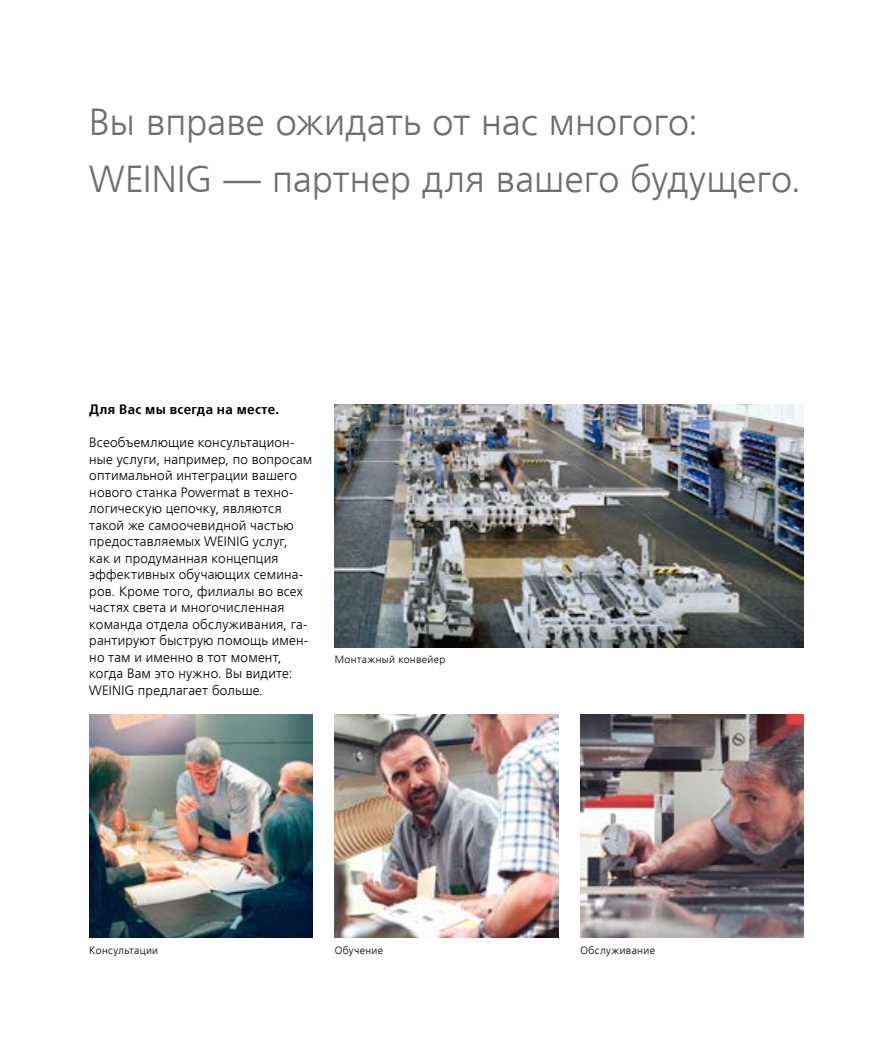
<style>
.page{position:relative;width:893px;height:1042px;background:#fff}
.page>*{position:absolute;margin:0;border:0;box-sizing:border-box;transform-origin:0 0}
.t1{font:300 37.5px/57px "Frutiger LTCYR";letter-spacing:.005em;color:#6f6f6e}
.t2{font:300 13.5px/16.5px "Frutiger LTCYR";letter-spacing:.015em;color:#000}
.t3{font:700 13.5px "Frutiger LTCYR";letter-spacing:.02em;color:#000}
.t4{font:300 10.5px "Frutiger LTCYR";letter-spacing:.035em;color:#000}
</style>
<div class="page">
<img style="left:335px;top:404px;width:469px;height:244px">
<img style="left:335px;top:714px;width:223px;height:223px">
<img style="left:89px;top:714px;width:224px;height:223px">
<img style="left:580px;top:714px;width:224px;height:223px">
<h1 class="t1" style="left:89px;top:94px;width:713px">Вы вправе ожидать от нас многого:<br>WEINIG — партнер для вашего будущего.</h1>
<p class="t3" style="left:89px;top:402px;width:192px">Для Вас мы всегда на месте.</p>
<p class="t2" style="left:89px;top:434px;width:225px">Всеобъемлющие консультацион&shy;ные услуги, например, по вопросам оптимальной интеграции вашего нового станка Powermat в техно&shy;логическую цепочку, являются такой же самоочевидной частью предоставляемых WEINIG услуг,<br>как и продуманная концепция эффективных обучающих семина&shy;ров. Кроме того, филиалы во всех частях света и многочисленная команда отдела обслуживания, га&shy;рантируют быструю помощь имен&shy;но там и именно в тот момент, когда Вам это нужно. Вы видите:<br>WEINIG предлагает больше.</p>
<p class="t4" style="left:335px;top:654px;width:112px">Монтажный конвейер</p>
<p class="t4" style="left:89px;top:944px;width:70px">Консультации</p>
<p class="t4" style="left:335px;top:944px;width:50px">Обучение</p>
<p class="t4" style="left:580px;top:944px;width:76px">Обслуживание</p>
</div>
